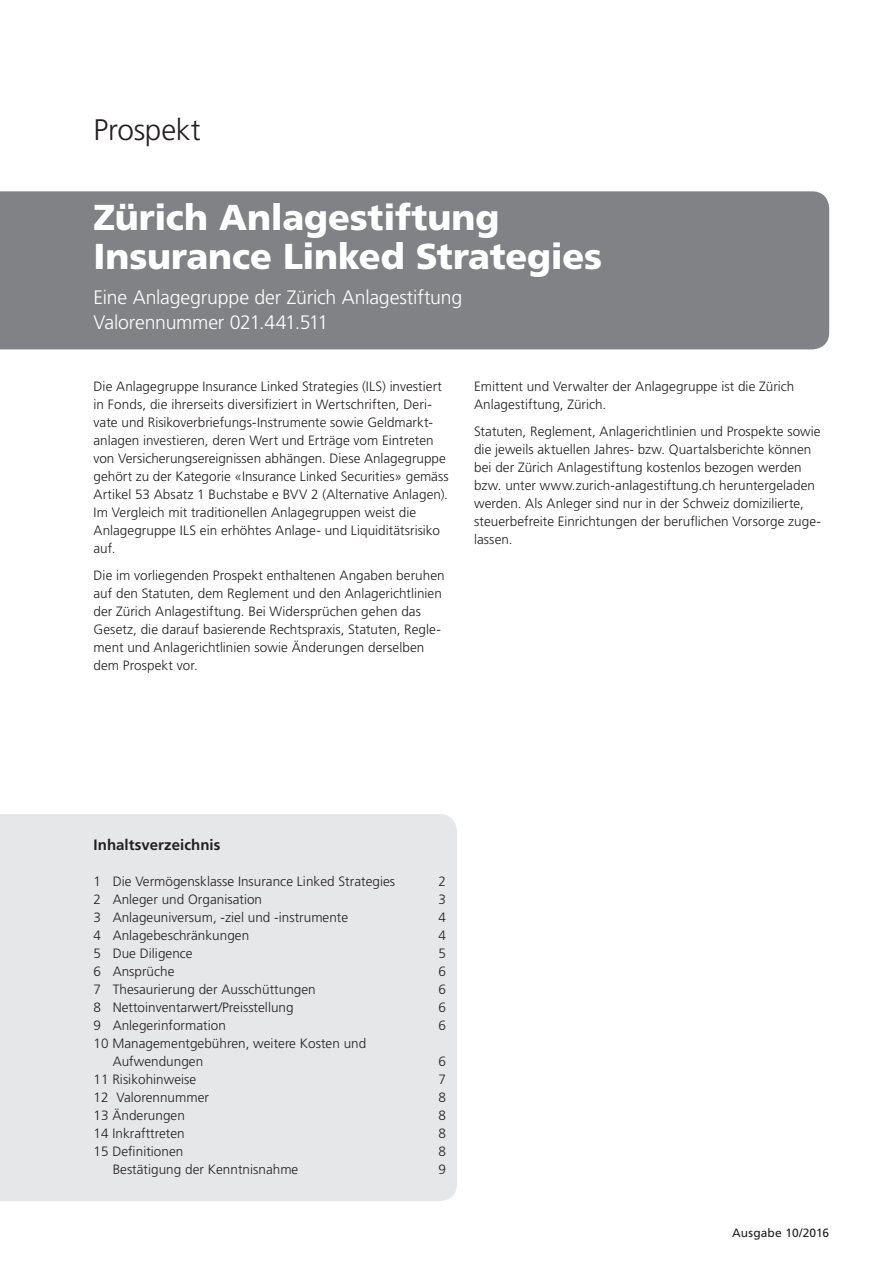
<style>
.page{position:relative;width:893px;height:1263px;background:#fff}
.page>*{position:absolute;margin:0;border:0;box-sizing:border-box;transform-origin:0 0}
.t1{font:900 36px/39px "Frutiger LT Std";letter-spacing:-.005em;color:#fff}
.t2{font:300 29.7px "Frutiger LT Std";letter-spacing:-.01em;color:#231f20}
.t3{font:300 19.5px/25.5px "Frutiger LT Std";letter-spacing:-.01em;color:#fff}
.t4{font:700 15px "Frutiger LT Std";letter-spacing:.005em;color:#231f20}
.t5{font:300 13.5px/18px "Frutiger LT Std";letter-spacing:.005em;color:#231f20}
.t6{font:12px "Frutiger LT Std";letter-spacing:.01em;color:#231f20}
</style>
<div class="page">
<div style="left:0;top:814px;width:457px;height:387px;background:#e6e7e9"></div>
<div style="left:0;top:191px;width:829px;height:158px;background:#808285"></div>
<h2 class="t2" style="left:94px;top:113px;width:109px">Prospekt</h2>
<h1 class="t1" style="left:94px;top:198px;width:510px">Zürich Anlagestiftung<br>Insurance Linked Strategies</h1>
<h3 class="t3" style="left:94px;top:284px;width:370px">Eine Anlagegruppe der Zürich Anlagestiftung<br>Valorennummer 021.441.511</h3>
<p class="t5" style="left:94px;top:378px;width:357px">Die Anlagegruppe Insurance Linked Strategies (ILS) investiert in Fonds, die ihrerseits diversifiziert in Wertschriften, Deri&shy;vate und Risikoverbriefungs-Instrumente sowie Geldmarkt&shy;anlagen investieren, deren Wert und Erträge vom Eintreten von Versicherungsereignissen abhängen. Diese Anlagegruppe gehört zu der Kategorie «Insurance Linked Securities» gemäss Artikel 53 Absatz 1 Buchstabe e BVV 2 (Alternative Anlagen).<br>Im Vergleich mit traditionellen Anlagegruppen weist die Anlagegruppe ILS ein erhöhtes Anlage- und Liquiditätsrisiko auf.</p>
<p class="t5" style="left:94px;top:567px;width:353px">Die im vorliegenden Prospekt enthaltenen Angaben beruhen auf den Statuten, dem Reglement und den Anlagerichtlinien der Zürich Anlagestiftung. Bei Widersprüchen gehen das Gesetz, die darauf basierende Rechtspraxis, Statuten, Regle&shy;ment und Anlagerichtlinien sowie Änderungen derselben dem Prospekt vor.</p>
<p class="t5" style="left:474px;top:378px;width:322px">Emittent und Verwalter der Anlagegruppe ist die Zürich<br>Anlagestiftung, Zürich.</p>
<p class="t5" style="left:474px;top:423px;width:348px">Statuten, Reglement, Anlagerichtlinien und Prospekte sowie die jeweils aktuellen Jahres- bzw. Quartalsberichte können bei der Zürich Anlagestiftung kostenlos bezogen werden bzw. unter www.zurich-anlagestiftung.ch heruntergeladen werden. Als Anleger sind nur in der Schweiz domizilierte, steuerbefreite Einrichtungen der beruflichen Vorsorge zuge&shy;lassen.</p>
<p class="t4" style="left:94px;top:836px;width:128px">Inhaltsverzeichnis</p>
<p class="t5" style="left:94px;top:873px;width:303px">1 Die Vermögensklasse Insurance Linked Strategies</p>
<p class="t5" style="left:439px;top:873px;width:9px">2</p>
<p class="t5" style="left:94px;top:891px;width:170px">2 Anleger und Organisation</p>
<p class="t5" style="left:439px;top:891px;width:9px">3</p>
<p class="t5" style="left:94px;top:909px;width:256px">3 Anlageuniversum, -ziel und -instrumente</p>
<p class="t5" style="left:439px;top:909px;width:9px">4</p>
<p class="t5" style="left:94px;top:927px;width:157px">4 Anlagebeschränkungen</p>
<p class="t5" style="left:439px;top:927px;width:9px">4</p>
<p class="t5" style="left:94px;top:945px;width:101px">5 Due Diligence</p>
<p class="t5" style="left:439px;top:945px;width:9px">5</p>
<p class="t5" style="left:94px;top:963px;width:82px">6 Ansprüche</p>
<p class="t5" style="left:439px;top:963px;width:9px">6</p>
<p class="t5" style="left:94px;top:981px;width:224px">7 Thesaurierung der Ausschüttungen</p>
<p class="t5" style="left:439px;top:981px;width:9px">6</p>
<p class="t5" style="left:94px;top:999px;width:202px">8 Nettoinventarwert/Preisstellung</p>
<p class="t5" style="left:439px;top:999px;width:9px">6</p>
<p class="t5" style="left:94px;top:1017px;width:134px">9 Anlegerinformation</p>
<p class="t5" style="left:439px;top:1017px;width:9px">6</p>
<p class="t5" style="left:113px;top:1035px;width:255px;text-indent:-19px">10 Managementgebühren, weitere Kosten und<br>Aufwendungen</p>
<p class="t5" style="left:439px;top:1053px;width:9px">6</p>
<p class="t5" style="left:94px;top:1071px;width:104px">11 Risikohinweise</p>
<p class="t5" style="left:439px;top:1071px;width:9px">7</p>
<p class="t5" style="left:94px;top:1089px;width:117px">12 Valorennummer</p>
<p class="t5" style="left:439px;top:1089px;width:9px">8</p>
<p class="t5" style="left:94px;top:1107px;width:93px">13 Änderungen</p>
<p class="t5" style="left:439px;top:1107px;width:9px">8</p>
<p class="t5" style="left:94px;top:1125px;width:93px">14 Inkrafttreten</p>
<p class="t5" style="left:439px;top:1125px;width:9px">8</p>
<p class="t5" style="left:94px;top:1143px;width:91px">15 Definitionen</p>
<p class="t5" style="left:439px;top:1143px;width:9px">8</p>
<p class="t5" style="left:113px;top:1161px;width:187px">Bestätigung der Kenntnisnahme</p>
<p class="t5" style="left:439px;top:1161px;width:9px">9</p>
<p class="t6" style="left:732px;top:1226px;width:99px">Ausgabe 10/2016</p>
</div>
